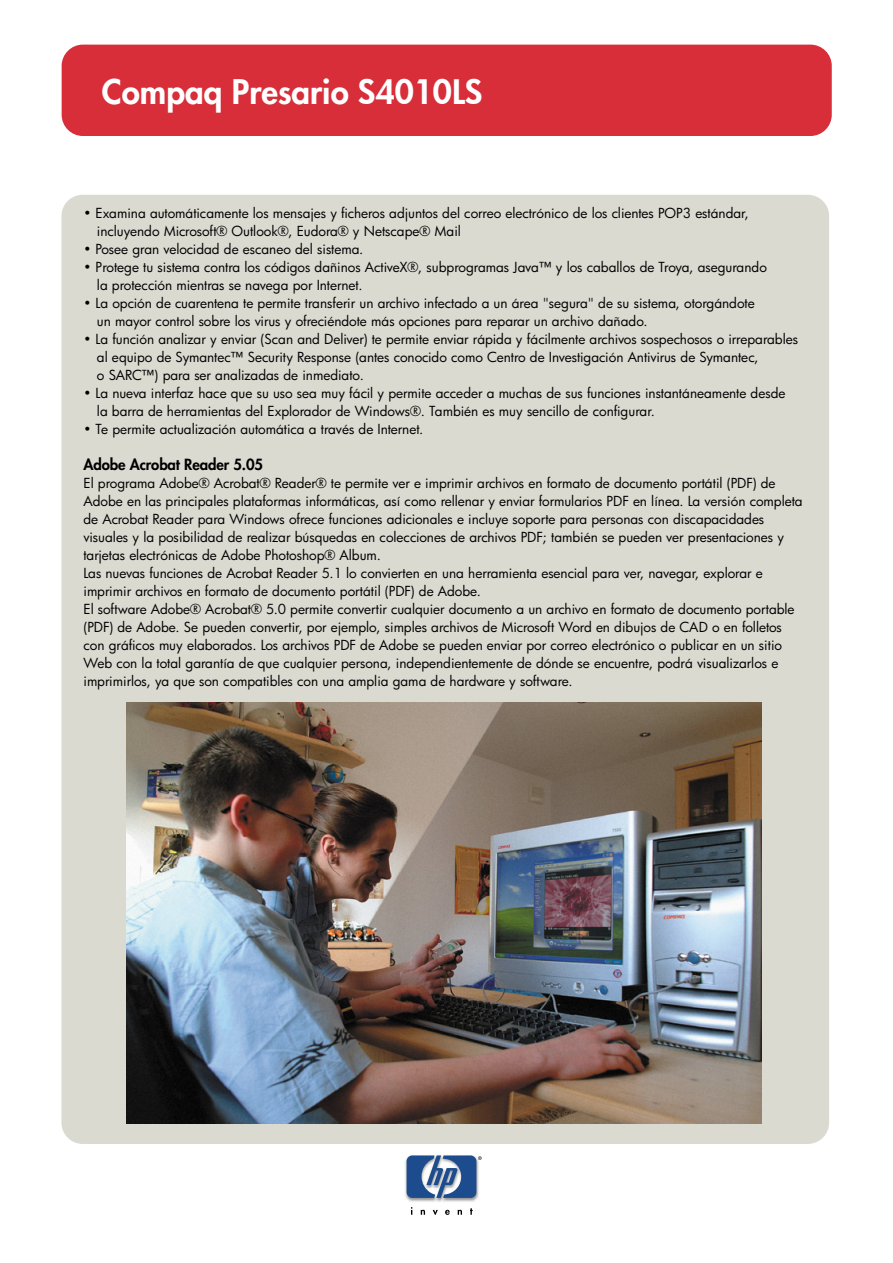
<style>
.page{position:relative;width:893px;height:1263px;background:#fff}
.page>*{position:absolute;margin:0;border:0;box-sizing:border-box;transform-origin:0 0}
.t1{font:800 33px "Futura";color:#fff}
.t2{font:800 15px "Futura";letter-spacing:-.005em;color:#000}
.t3{font:13.5px/18px "Futura";color:#000}
</style>
<div class="page">
<div style="left:61px;top:195px;width:768px;height:949px;background:#dbdad1;border-radius:21px"></div>
<img style="left:405px;top:1160px;width:73px;height:42px">
<svg style="left:421px;top:1210px;width:4px;height:5px"></svg>
<svg style="left:432px;top:1210px;width:6px;height:5px"></svg>
<svg style="left:445px;top:1210px;width:4px;height:5px"></svg>
<svg style="left:457px;top:1210px;width:5px;height:5px"></svg>
<svg style="left:470px;top:1208px;width:2px;height:7px"></svg>
<svg style="left:406px;top:1155px;width:75px;height:43px;background:#5d7da9"></svg>
<img style="left:127px;top:702px;width:634px;height:421px">
<div style="left:62px;top:45px;width:769px;height:91px;background:#d82e39;border-radius:21px"></div>
<h1 class="t1" style="left:102px;top:78px;width:382px">Compaq Presario S4010LS</h1>
<p class="t3" style="left:97px;top:206px;width:653px;text-indent:-13px">• Examina automáticamente los mensajes y ficheros adjuntos del correo electrónico de los clientes POP3 estándar, incluyendo Microsoft® Outlook®, Eudora® y Netscape® Mail</p>
<p class="t3" style="left:83px;top:242px;width:281px">• Posee gran velocidad de escaneo del sistema.</p>
<p class="t3" style="left:97px;top:260px;width:671px;text-indent:-14px">• Protege tu sistema contra los códigos dañinos ActiveX®, subprogramas Java™ y los caballos de Troya, asegurando la protección mientras se navega por Internet.</p>
<p class="t3" style="left:97px;top:296px;width:659px;text-indent:-14px">• La opción de cuarentena te permite transferir un archivo infectado a un área "segura" de su sistema, otorgándote un mayor control sobre los virus y ofreciéndote más opciones para reparar un archivo dañado.</p>
<p class="t3" style="left:97px;top:332px;width:702px;text-indent:-13px">• La función analizar y enviar (Scan and Deliver) te permite enviar rápida y fácilmente archivos sospechosos o irreparables al equipo de Symantec™ Security Response (antes conocido como Centro de Investigación Antivirus de Symantec,<br>o SARC™) para ser analizadas de inmediato.</p>
<p class="t3" style="left:97px;top:386px;width:690px;text-indent:-14px">• La nueva interfaz hace que su uso sea muy fácil y permite acceder a muchas de sus funciones instantáneamente desde la barra de herramientas del Explorador de Windows®. También es muy sencillo de configurar.</p>
<p class="t3" style="left:83px;top:422px;width:341px">• Te permite actualización automática a través de Internet.</p>
<p class="t2" style="left:83px;top:459px;width:181px">Adobe Acrobat Reader 5.05</p>
<p class="t3" style="left:83px;top:476px;width:720px">El programa Adobe® Acrobat® Reader® te permite ver e imprimir archivos en formato de documento portátil (PDF) de Adobe en las principales plataformas informáticas, así como rellenar y enviar formularios PDF en línea. La versión completa de Acrobat Reader para Windows ofrece funciones adicionales e incluye soporte para personas con discapacidades visuales y la posibilidad de realizar búsquedas en colecciones de archivos PDF; también se pueden ver presentaciones y tarjetas electrónicas de Adobe Photoshop® Album.<br>Las nuevas funciones de Acrobat Reader 5.1 lo convierten en una herramienta esencial para ver, navegar, explorar e imprimir archivos en formato de documento portátil (PDF) de Adobe.<br>El software Adobe® Acrobat® 5.0 permite convertir cualquier documento a un archivo en formato de documento portable (PDF) de Adobe. Se pueden convertir, por ejemplo, simples archivos de Microsoft Word en dibujos de CAD o en folletos con gráficos muy elaborados. Los archivos PDF de Adobe se pueden enviar por correo electrónico o publicar en un sitio Web con la total garantía de que cualquier persona, independientemente de dónde se encuentre, podrá visualizarlos e imprimirlos, ya que son compatibles con una amplia gama de hardware y software.</p>
</div>
